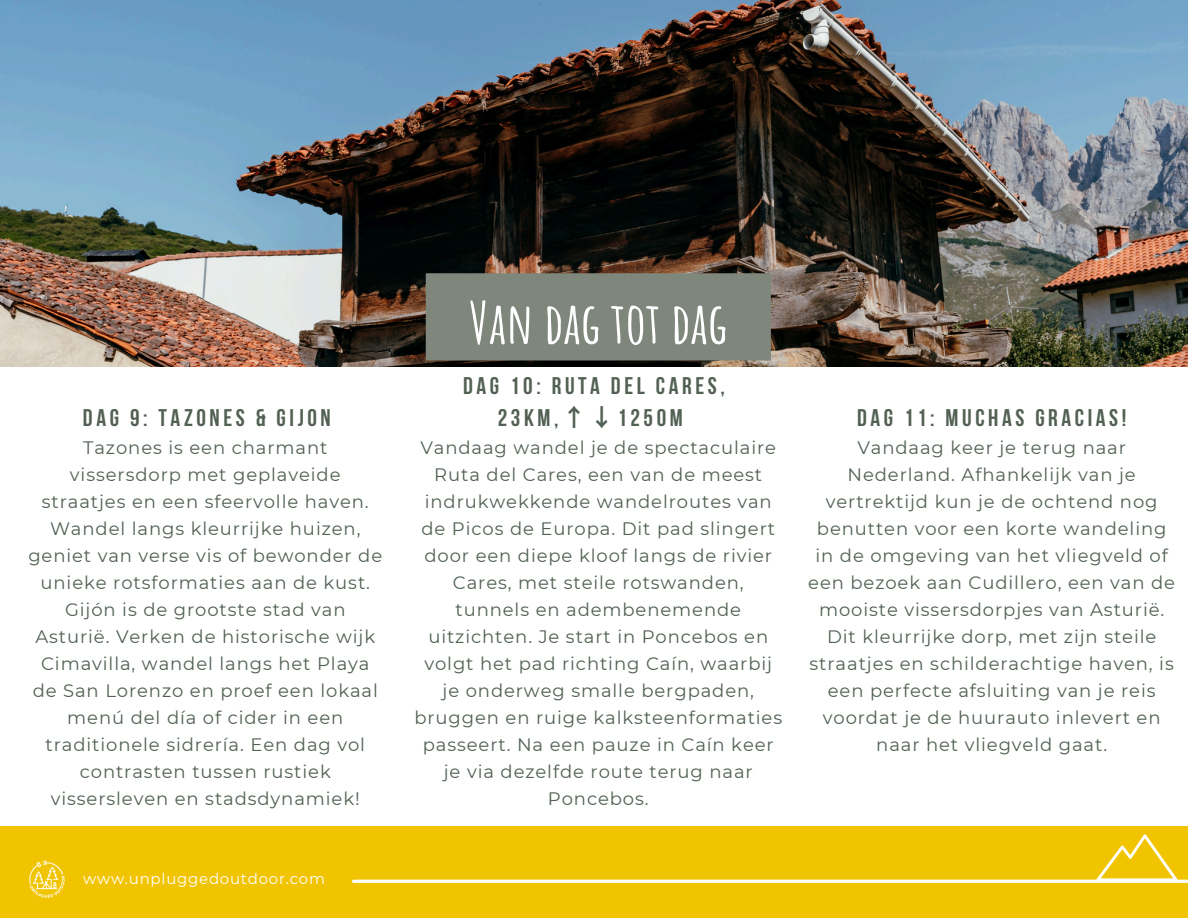
<style>
.page{position:relative;width:1188px;height:918px;background:#fff}
.page>*{position:absolute;margin:0;border:0;box-sizing:border-box;transform-origin:0 0}
.t1{font:700 57px "Amatic SC";color:#fff}
.t2{font:700 24px/32.7px "Bebas Neue";letter-spacing:.15em;color:#526153;text-align:center}
.t3{font:18px/27px "Montserrat";letter-spacing:.05em;color:#526153;text-align:center}
.t4{font:15px "Montserrat";letter-spacing:.05em;color:#fff}
.s1{font-family:"Noto Sans CJ Ksc"}
</style>
<div class="page">
<div style="left:0;top:826px;width:1188px;height:92px;background:#f1c400"></div>
<img style="left:29px;top:860px;width:36px;height:38px">
<svg style="left:352px;top:834px;width:836px;height:49px"></svg>
<img style="left:0;top:0;width:1188px;height:273px">
<img style="left:0;top:273px;width:1188px;height:93px">
<h2 class="t2" style="left:83px;top:404px;width:249px">DAG 9: TAZONES &amp; GIJON</h2>
<h2 class="t3" style="left:28px;top:434px;width:355px">Tazones is een charmant vissersdorp met geplaveide straatjes en een sfeervolle haven.<br>Wandel langs kleurrijke huizen, geniet van verse vis of bewonder de unieke rotsformaties aan de kust.<br>Gijón is de grootste stad van<br>Asturië. Verken de historische wijk<br>Cimavilla, wandel langs het Playa de San Lorenzo en proef een lokaal menú del día of cider in een traditionele sidrería. Een dag vol contrasten tussen rustiek vissersleven en stadsdynamiek!</h2>
<p class="t4" style="left:83px;top:869px;width:243px">www.unpluggedoutdoor.com</p>
<p class="t1" style="left:469px;top:286px;width:260px">Van dag tot dag</p>
<p class="t2" style="left:463px;top:371px;width:263px">DAG 10: RUTA DEL CARES,<br>23KM,<span class="s1">↑↓</span>1250M</p>
<p class="t3" style="left:414px;top:434px;width:369px">Vandaag wandel je de spectaculaire<br>Ruta del Cares, een van de meest indrukwekkende wandelroutes van de Picos de Europa. Dit pad slingert door een diepe kloof langs de rivier<br>Cares, met steile rotswanden, tunnels en adembenemende uitzichten. Je start in Poncebos en volgt het pad richting Caín, waarbij je onderweg smalle bergpaden, bruggen en ruige kalksteenformaties passeert. Na een pauze in Caín keer je via dezelfde route terug naar<br>Poncebos.</p>
<h1 class="t2" style="left:857px;top:404px;width:271px">DAG 11: MUCHAS GRACIAS!</h1>
<p class="t3" style="left:808px;top:434px;width:368px">Vandaag keer je terug naar Nederland. Afhankelijk van je vertrektijd kun je de ochtend nog benutten voor een korte wandeling in de omgeving van het vliegveld of een bezoek aan Cudillero, een van de mooiste vissersdorpjes van Asturië.<br>Dit kleurrijke dorp, met zijn steile straatjes en schilderachtige haven, is een perfecte afsluiting van je reis voordat je de huurauto inlevert en naar het vliegveld gaat.</p>
</div>
